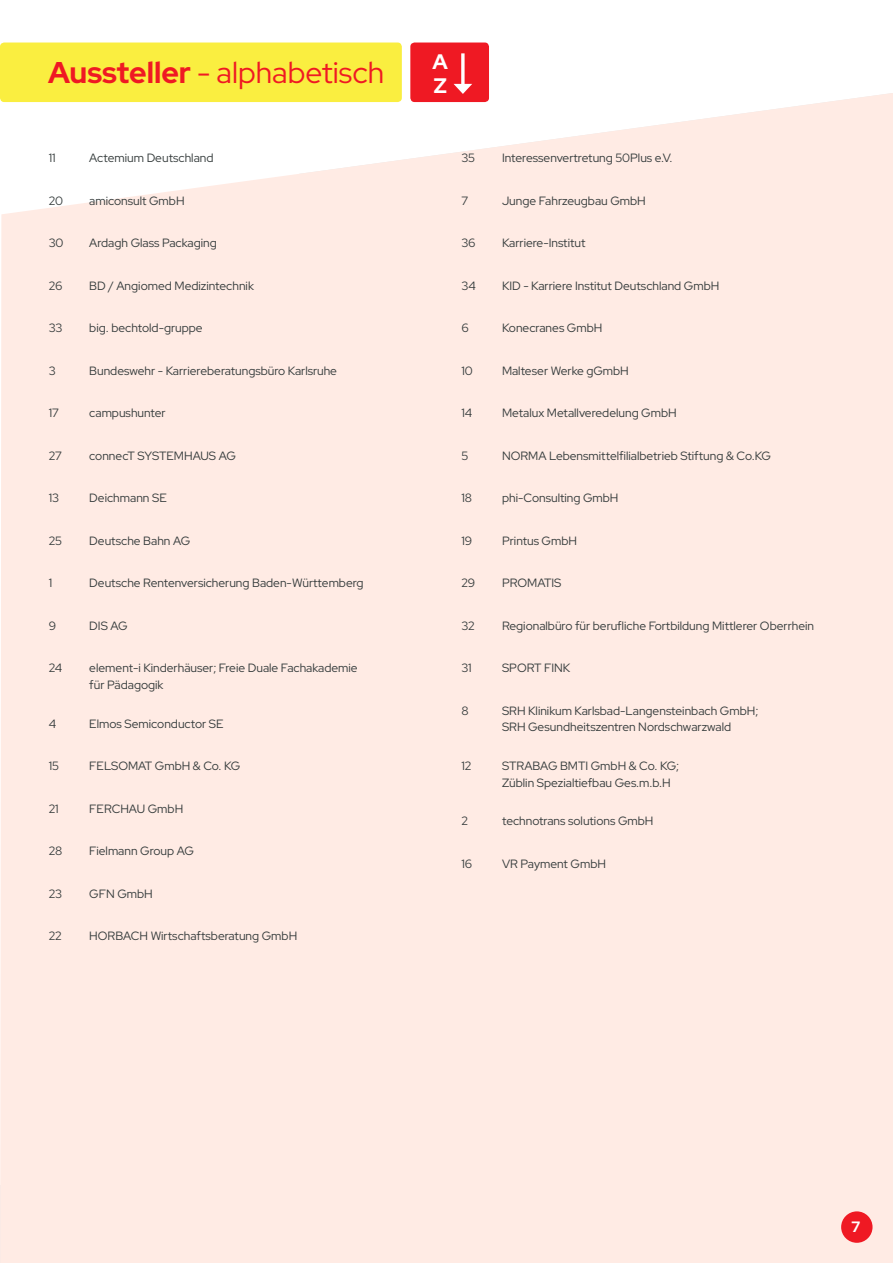
<style>
.page{position:relative;width:893px;height:1263px;background:#fff}
.page>*{position:absolute;margin:0;border:0;box-sizing:border-box;transform-origin:0 0}
.t1{font:30px "Red Hat Display";color:#ef1923}
.t2{font:700 21px/24.6px "Red Hat Display";color:#fff}
.t3{font:700 15px "Red Hat Display";color:#fff}
.t4{font:12px/16.5px "Red Hat Display";color:#333a3a}
.s1{font-weight:700}
</style>
<div class="page">
<div style="left:0;top:93px;width:893px;height:1170px;background:#ffebe4"></div>
<div style="left:0;top:43px;width:402px;height:59px;background:#faee40;border-radius:4px"></div>
<div style="left:841px;top:1211px;width:31px;height:32px;background:#ef1923;border-radius:50%"></div>
<div style="left:410px;top:43px;width:79px;height:59px;background:#ef1923;border-radius:4px"></div>
<svg style="left:461px;top:53px;width:4px;height:31px"></svg>
<svg style="left:454px;top:84px;width:18px;height:10px"></svg>
<h1 class="t1" style="left:48px;top:53px;width:338px"><span class="s1">Aussteller</span> - alphabetisch</h1>
<p class="t4" style="left:49px;top:149px;width:8px">11</p>
<p class="t4" style="left:89px;top:149px;width:126px">Actemium Deutschland</p>
<p class="t4" style="left:49px;top:192px;width:16px">20</p>
<p class="t4" style="left:89px;top:192px;width:97px">amiconsult GmbH</p>
<p class="t4" style="left:49px;top:234px;width:16px">30</p>
<p class="t4" style="left:89px;top:234px;width:129px">Ardagh Glass Packaging</p>
<p class="t4" style="left:49px;top:277px;width:15px">26</p>
<p class="t4" style="left:89px;top:277px;width:166px">BD / Angiomed Medizintechnik</p>
<p class="t4" style="left:49px;top:319px;width:15px">33</p>
<p class="t4" style="left:89px;top:319px;width:115px">big. bechtold-gruppe</p>
<p class="t4" style="left:49px;top:362px;width:8px">3</p>
<p class="t4" style="left:89px;top:362px;width:249px">Bundeswehr - Karriereberatungsbüro Karlsruhe</p>
<p class="t4" style="left:49px;top:405px;width:12px">17</p>
<p class="t4" style="left:89px;top:405px;width:78px">campushunter</p>
<p class="t4" style="left:49px;top:447px;width:15px">27</p>
<p class="t4" style="left:89px;top:447px;width:148px">connecT SYSTEMHAUS AG</p>
<p class="t4" style="left:49px;top:490px;width:12px">13</p>
<p class="t4" style="left:89px;top:490px;width:79px">Deichmann SE</p>
<p class="t4" style="left:49px;top:532px;width:15px">25</p>
<p class="t4" style="left:89px;top:532px;width:103px">Deutsche Bahn AG</p>
<p class="t4" style="left:49px;top:575px;width:5px">1</p>
<p class="t4" style="left:89px;top:575px;width:276px">Deutsche Rentenversicherung Baden-Württemberg</p>
<p class="t4" style="left:49px;top:617px;width:9px">9</p>
<p class="t4" style="left:89px;top:617px;width:40px">DIS AG</p>
<p class="t4" style="left:49px;top:660px;width:15px">24</p>
<p class="t4" style="left:89px;top:660px;width:270px">element-i Kinderhäuser; Freie Duale Fachakademie für Pädagogik</p>
<p class="t4" style="left:49px;top:715px;width:9px">4</p>
<p class="t4" style="left:89px;top:715px;width:136px">Elmos Semiconductor SE</p>
<p class="t4" style="left:49px;top:757px;width:12px">15</p>
<p class="t4" style="left:89px;top:757px;width:152px">FELSOMAT GmbH &amp; Co. KG</p>
<p class="t4" style="left:49px;top:800px;width:11px">21</p>
<p class="t4" style="left:89px;top:800px;width:95px">FERCHAU GmbH</p>
<p class="t4" style="left:49px;top:842px;width:15px">28</p>
<p class="t4" style="left:89px;top:842px;width:106px">Fielmann Group AG</p>
<p class="t4" style="left:49px;top:885px;width:15px">23</p>
<p class="t4" style="left:89px;top:885px;width:65px">GFN GmbH</p>
<p class="t4" style="left:49px;top:927px;width:15px">22</p>
<p class="t4" style="left:89px;top:927px;width:209px">HORBACH Wirtschaftsberatung GmbH</p>
<h2 class="t2" style="left:433px;top:49px;width:17px">A<br>Z</h2>
<p class="t4" style="left:461px;top:149px;width:15px">35</p>
<p class="t4" style="left:502px;top:149px;width:172px">Interessenvertretung 50Plus e.V.</p>
<p class="t4" style="left:461px;top:192px;width:8px">7</p>
<p class="t4" style="left:502px;top:192px;width:145px">Junge Fahrzeugbau GmbH</p>
<p class="t4" style="left:461px;top:234px;width:16px">36</p>
<p class="t4" style="left:502px;top:234px;width:85px">Karriere-Institut</p>
<p class="t4" style="left:461px;top:277px;width:16px">34</p>
<p class="t4" style="left:502px;top:277px;width:219px">KID - Karriere Institut Deutschland GmbH</p>
<p class="t4" style="left:461px;top:319px;width:9px">6</p>
<p class="t4" style="left:502px;top:319px;width:102px">Konecranes GmbH</p>
<p class="t4" style="left:461px;top:362px;width:13px">10</p>
<p class="t4" style="left:502px;top:362px;width:128px">Malteser Werke gGmbH</p>
<p class="t4" style="left:461px;top:404px;width:12px">14</p>
<p class="t4" style="left:502px;top:404px;width:176px">Metalux Metallveredelung GmbH</p>
<p class="t4" style="left:461px;top:447px;width:8px">5</p>
<p class="t4" style="left:502px;top:447px;width:270px">NORMA Lebensmittelfilialbetrieb Stiftung &amp; Co.KG</p>
<p class="t4" style="left:461px;top:489px;width:12px">18</p>
<p class="t4" style="left:502px;top:489px;width:118px">phi-Consulting GmbH</p>
<p class="t4" style="left:461px;top:532px;width:12px">19</p>
<p class="t4" style="left:502px;top:532px;width:76px">Printus GmbH</p>
<p class="t4" style="left:461px;top:574px;width:15px">29</p>
<p class="t4" style="left:502px;top:574px;width:61px">PROMATIS</p>
<p class="t4" style="left:461px;top:617px;width:15px">32</p>
<p class="t4" style="left:502px;top:617px;width:314px">Regionalbüro für berufliche Fortbildung Mittlerer Oberrhein</p>
<p class="t4" style="left:461px;top:660px;width:12px">31</p>
<p class="t4" style="left:502px;top:660px;width:70px">SPORT FINK</p>
<p class="t4" style="left:461px;top:702px;width:9px">8</p>
<p class="t4" style="left:502px;top:702px;width:258px">SRH Klinikum Karlsbad-Langensteinbach GmbH;<br>SRH Gesundheitszentren Nordschwarzwald</p>
<p class="t4" style="left:461px;top:757px;width:11px">12</p>
<p class="t4" style="left:502px;top:757px;width:179px">STRABAG BMTI GmbH &amp; Co. KG;<br>Züblin Spezialtiefbau Ges.m.b.H</p>
<p class="t4" style="left:461px;top:813px;width:8px">2</p>
<p class="t4" style="left:502px;top:813px;width:153px">technotrans solutions GmbH</p>
<p class="t4" style="left:461px;top:855px;width:12px">16</p>
<p class="t4" style="left:502px;top:855px;width:105px">VR Payment GmbH</p>
<p class="t3" style="left:852px;top:1216px;width:10px">7</p>
</div>
